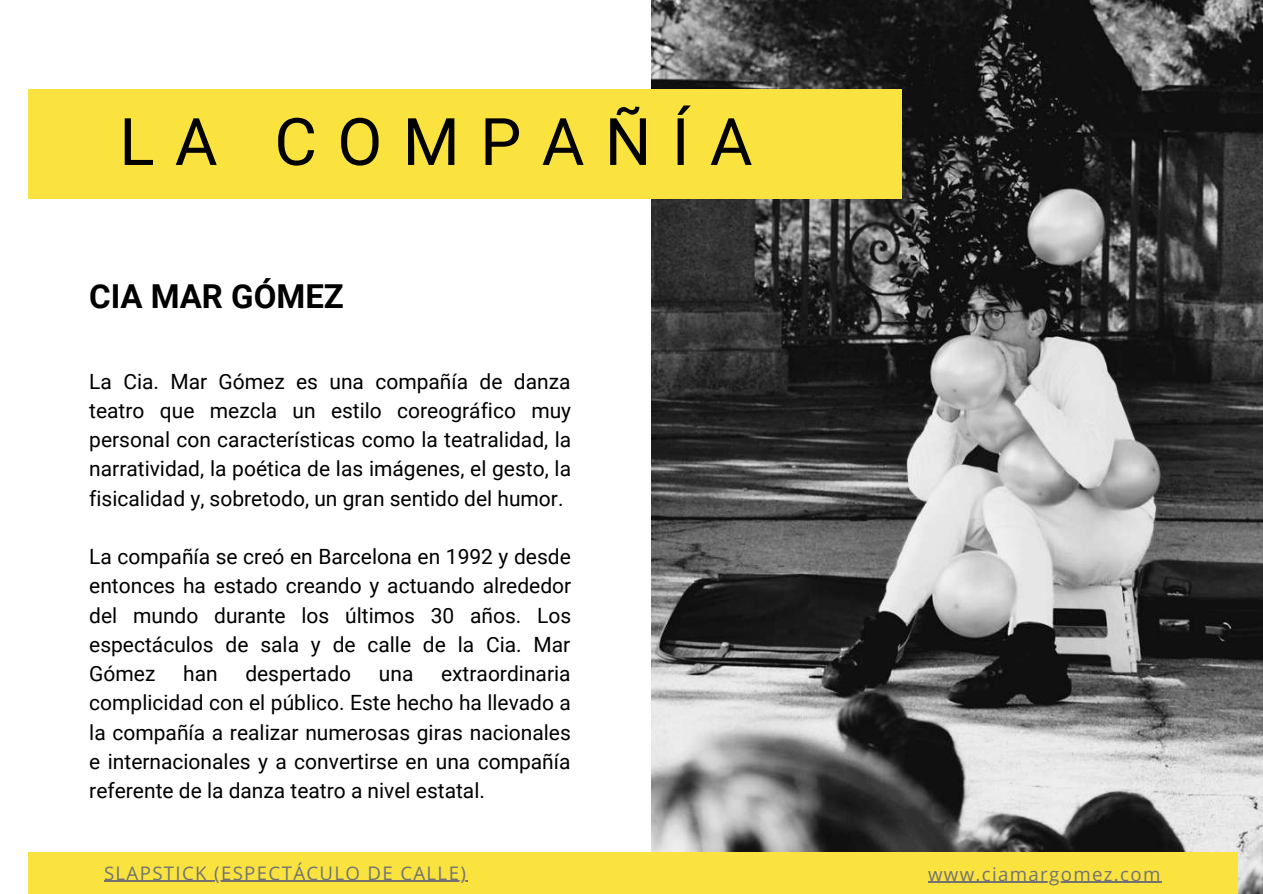
<style>
.page{position:relative;width:1263px;height:894px;background:#fff}
.page>*{position:absolute;margin:0;border:0;box-sizing:border-box;transform-origin:0 0}
.t1{font:65.55px "Roboto";letter-spacing:.31em;color:#000}
.t2{font:700 33px "Roboto";color:#000}
.t3{font:21px/29.2px "Roboto";color:#000;text-align:justify}
.t4{font:18.75px "Open Sans";letter-spacing:.07em;color:#737373}
</style>
<div class="page">
<img style="left:651px;top:0;width:612px;height:893px">
<div style="left:28px;top:89px;width:874px;height:110px;background:#fae33e"></div>
<div style="left:28px;top:852px;width:1209px;height:41px;background:#fae33e"></div>
<hr style="left:104px;top:880px;width:363px;height:1px;background:#737373">
<hr style="left:928px;top:881px;width:234px;height:1px;background:#737373">
<h1 class="t1" style="left:119px;top:104px;width:635px">LA COMPAÑÍA</h1>
<h2 class="t2" style="left:89px;top:277px;width:256px">CIA MAR GÓMEZ</h2>
<p class="t3" style="left:89px;top:366px;width:483px">La Cia. Mar Gómez es una compañía de danza teatro que mezcla un estilo coreográfico muy personal con características como la teatralidad, la narratividad, la poética de las imágenes, el gesto, la fisicalidad y, sobretodo, un gran sentido del humor.</p>
<p class="t3" style="left:89px;top:542px;width:484px">La compañía se creó en Barcelona en 1992 y desde entonces ha estado creando y actuando alrededor del mundo durante los últimos 30 años. Los espectáculos de sala y de calle de la Cia. Mar Gómez</p>
<p class="t3" style="left:89px;top:659px;width:483px;text-indent:352px">extraordinaria complicidad con el público. Este hecho ha llevado a la compañía a realizar numerosas giras nacionales e internacionales y a convertirse en una compañía referente de la danza teatro a nivel estatal.</p>
<p class="t3" style="left:183px;top:659px;width:36px">han</p>
<p class="t3" style="left:245px;top:659px;width:107px">despertado</p>
<p class="t3" style="left:379px;top:659px;width:36px">una</p>
<p class="t4" style="left:104px;top:859px;width:363px">SLAPSTICK (ESPECTÁCULO DE CALLE)</p>
<p class="t4" style="left:928px;top:860px;width:234px">www.ciamargomez.com</p>
</div>
